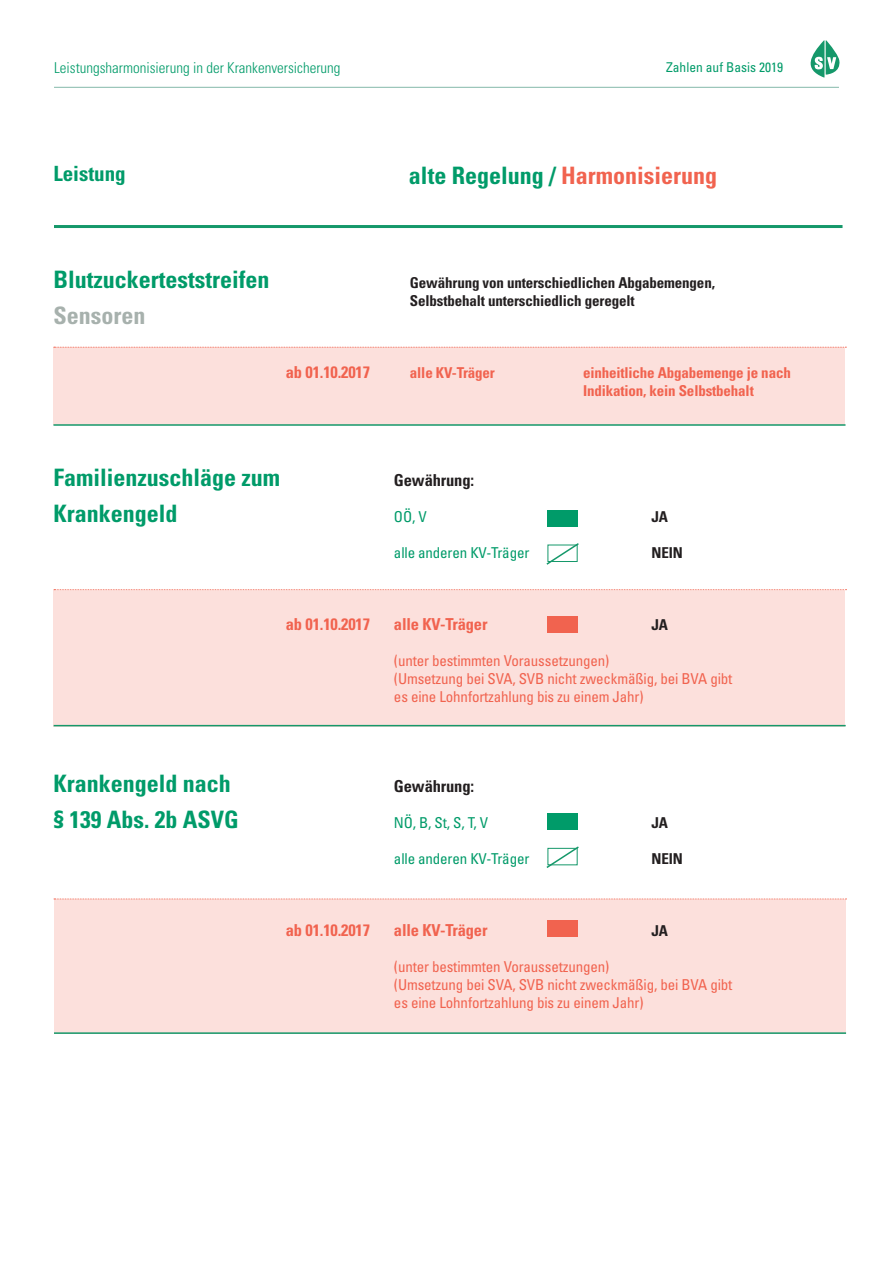
<style>
.page{position:relative;width:893px;height:1263px;background:#fff}
.page>*{position:absolute;margin:0;border:0;box-sizing:border-box;transform-origin:0 0}
.t1{font:700 condensed 24px/36px "Univers";color:#009b69}
.t2{font:700 condensed 24px "Univers";color:#f1634f}
.t3{font:700 condensed 24px "Univers";color:#a7b1ad}
.t4{font:700 condensed 21px "Univers";color:#009b69}
.t5{font:700 condensed 16.5px "Univers";letter-spacing:-.01em;color:#f1634f}
.t6{font:700 condensed 16.5px "Univers";letter-spacing:-.01em;color:#231f20}
.t7{font:condensed 15px/18px "Univers";letter-spacing:-.01em;color:#f1634f}
.t8{font:700 condensed 15px/18px "Univers";letter-spacing:-.01em;color:#231f20}
.t9{font:700 condensed 15px "Univers";letter-spacing:-.01em;color:#f1634f}
.t10{font:condensed 15px "Univers";letter-spacing:-.01em;color:#009b69}
.t11{font:300 condensed 15px "Univers";color:#009b69}
.t12{font:condensed 13.5px "Univers";color:#009b69}
.s1{color:#009b69}
</style>
<div class="page">
<hr style="left:54px;top:87px;width:785px;height:1px;background:#84b9aa">
<svg style="left:811px;top:40px;width:29px;height:38px"></svg>
<hr style="left:54px;top:225px;width:788px;height:3px;background:#15986a">
<div style="left:53px;top:347px;width:792px;height:78px;background:#fce0dc"></div>
<svg style="left:54px;top:347px;width:792px;height:1px"></svg>
<hr style="left:53px;top:424px;width:792px;height:2px;background:#15986a">
<div style="left:54px;top:590px;width:791px;height:136px;background:#fce0dc"></div>
<div style="left:54px;top:899px;width:791px;height:135px;background:#fce0dc"></div>
<hr style="left:54px;top:725px;width:792px;height:1px;background:#15986a">
<hr style="left:54px;top:1032px;width:792px;height:2px;background:#15986a">
<div style="left:548px;top:510px;width:30px;height:17px;background:#009b69"></div>
<div style="left:548px;top:813px;width:30px;height:17px;background:#009b69"></div>
<div style="left:548px;top:616px;width:30px;height:16px;background:#f1634f"></div>
<div style="left:548px;top:920px;width:30px;height:16px;background:#f1634f"></div>
<svg style="left:546px;top:543px;width:33px;height:22px"></svg>
<svg style="left:546px;top:846px;width:33px;height:22px"></svg>
<svg style="left:54px;top:589px;width:792px;height:1px"></svg>
<svg style="left:54px;top:898px;width:792px;height:1px"></svg>
<p class="t11" style="left:54px;top:59px;width:288px">Leistungsharmonisierung in der Krankenversicherung</p>
<p class="t12" style="left:666px;top:59px;width:118px">Zahlen auf Basis 2019</p>
<h2 class="t4" style="left:53px;top:161px;width:74px">Leistung</h2>
<h1 class="t2" style="left:409px;top:160px;width:309px"><span class="s1">alte Regelung /</span> Harmonisierung</h1>
<h1 class="t1" style="left:53px;top:261px;width:218px">Blutzuckerteststreifen</h1>
<h1 class="t3" style="left:53px;top:301px;width:93px">Sensoren</h1>
<p class="t5" style="left:286px;top:362px;width:86px">ab 01.10.2017</p>
<p class="t8" style="left:410px;top:273px;width:307px">Gewährung von unterschiedlichen Abgabemengen,<br>Selbstbehalt unterschiedlich geregelt</p>
<p class="t9" style="left:410px;top:363px;width:87px">alle KV-Träger</p>
<p class="t9" style="left:583px;top:363px;width:209px">einheitliche Abgabemenge je nach</p>
<p class="t9" style="left:583px;top:381px;width:172px">Indikation, kein Selbstbehalt</p>
<h1 class="t1" style="left:53px;top:459px;width:228px">Familienzuschläge zum<br>Krankengeld</h1>
<p class="t5" style="left:286px;top:614px;width:86px">ab 01.10.2017</p>
<p class="t6" style="left:394px;top:470px;width:82px">Gewährung:</p>
<p class="t10" style="left:394px;top:507px;width:34px">OÖ V,</p>
<p class="t10" style="left:394px;top:543px;width:137px">alle anderen KV-Träger</p>
<p class="t8" style="left:652px;top:507px;width:18px">JA</p>
<p class="t8" style="left:652px;top:543px;width:33px">NEIN</p>
<p class="t5" style="left:394px;top:614px;width:95px">alle KV-Träger</p>
<p class="t7" style="left:394px;top:651px;width:340px">(unter bestimmten Voraussetzungen(<br>(Umsetzung bei SVA, SVB nicht zweckmäßig, bei BVA gibt es eine Lohnfortzahlung bis zu einem Jahr(</p>
<p class="t8" style="left:652px;top:615px;width:18px">JA</p>
<h1 class="t1" style="left:53px;top:765px;width:187px">Krankengeld nach § 139 Abs b2. ASVG</h1>
<p class="t5" style="left:286px;top:920px;width:86px">ab 01.10.2017</p>
<p class="t6" style="left:394px;top:776px;width:82px">Gewährung:</p>
<p class="t10" style="left:394px;top:813px;width:96px">N Ö B, , S t V, T, S,</p>
<p class="t10" style="left:394px;top:849px;width:137px">alle anderen KV-Träger</p>
<p class="t8" style="left:652px;top:813px;width:18px">JA</p>
<p class="t8" style="left:652px;top:849px;width:33px">NEIN</p>
<p class="t5" style="left:394px;top:920px;width:95px">alle KV-Träger</p>
<p class="t7" style="left:394px;top:957px;width:340px">(unter bestimmten Voraussetzungen(<br>(Umsetzung bei SVA, SVB nicht zweckmäßig, bei BVA gibt es eine Lohnfortzahlung bis zu einem Jahr(</p>
<p class="t8" style="left:652px;top:921px;width:18px">JA</p>
</div>
